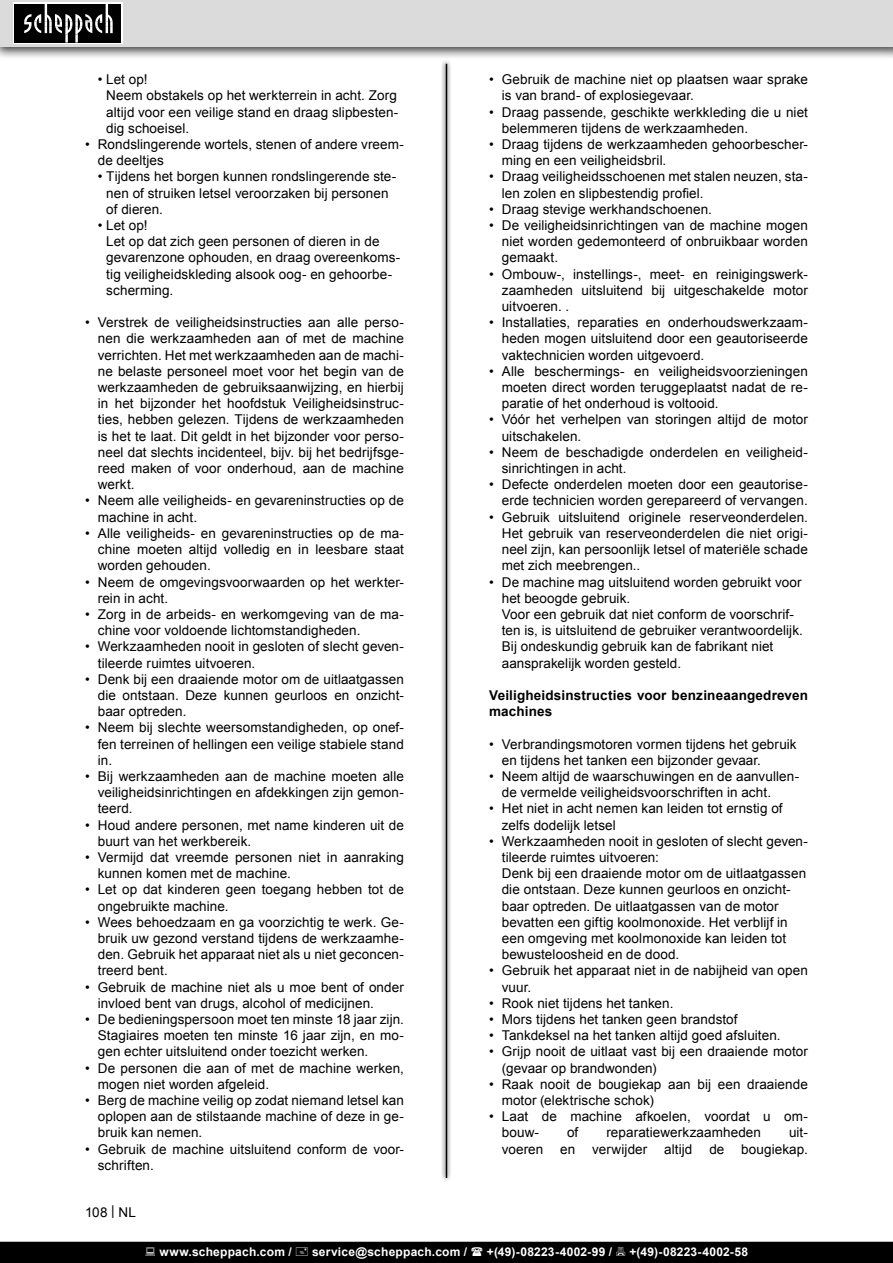
<style>
.page{position:relative;width:893px;height:1263px;background:#fff}
.page>*{position:absolute;margin:0;border:0;box-sizing:border-box;transform-origin:0 0}
.t1{font:13.5px/16.2px "Arial";letter-spacing:.005em;color:#000}
.t2{font:700 13.5px/16.2px "Arial";letter-spacing:.015em;color:#000}
.t3{font:700 12px "Arial";letter-spacing:.02em;color:#fff}
</style>
<div class="page">
<div style="left:0;top:0;width:893px;height:60px;background:#000;opacity:.75"></div>
<div style="left:0;top:0;width:893px;height:46px;background:#dbdbdb"></div>
<svg style="left:441px;top:59px;width:11px;height:1121px"></svg>
<hr style="left:446px;top:64px;width:1px;height:1114px;background:#000">
<svg style="left:13px;top:2px;width:109px;height:42px"></svg>
<div style="left:14px;top:4px;width:107px;height:38px;background:#000"></div>
<svg style="left:24px;top:4px;width:89px;height:38px"></svg>
<div style="left:0;top:1242px;width:893px;height:21px;background:#000"></div>
<p class="t1" style="left:106px;top:72px;width:294px;text-indent:-9px">• Let op!<br>Neem obstakels op het werkterrein in acht. Zorg altijd voor een veilige stand en draag slipbesten&shy;dig schoeisel.</p>
<p class="t1" style="left:98px;top:136px;width:308px;text-indent:-13px">• Rondslingerende wortels, stenen of andere vreem&shy;de deeltjes</p>
<p class="t1" style="left:106px;top:169px;width:292px;text-indent:-9px">• Tijdens het borgen kunnen rondslingerende ste&shy;nen of struiken letsel veroorzaken bij personen of dieren.</p>
<p class="t1" style="left:106px;top:217px;width:296px;text-indent:-9px">• Let op!<br>Let op dat zich geen personen of dieren in de gevarenzone ophouden, en draag overeenkoms&shy;tig veiligheidskleding alsook oog- en gehoorbe&shy;scherming.</p>
<p class="t1" style="left:98px;top:315px;width:308px;text-align:justify;text-indent:-13px">• Verstrek de veiligheidsinstructies aan alle perso&shy;nen die werkzaamheden aan of met de machine verrichten. Het met werkzaamheden aan de machi&shy;ne belaste personeel moet voor het begin van de werkzaamheden de gebruiksaanwijzing, en hierbij in het bijzonder het hoofdstuk Veiligheidsinstruc&shy;ties, hebben gelezen. Tijdens de werkzaamheden is het te laat. Dit geldt in het bijzonder voor perso&shy;neel dat slechts incidenteel, bijv. bij het bedrijfsge&shy;reed maken of voor onderhoud, aan de machine werkt.</p>
<p class="t1" style="left:98px;top:493px;width:308px;text-indent:-13px">• Neem alle veiligheids- en gevareninstructies op de machine in acht.</p>
<p class="t1" style="left:98px;top:525px;width:308px;text-align:justify;text-indent:-13px">• Alle veiligheids- en gevareninstructies op de ma&shy;chine moeten altijd volledig en in leesbare staat worden gehouden.</p>
<p class="t1" style="left:98px;top:574px;width:308px;text-indent:-13px">• Neem de omgevingsvoorwaarden op het werkter&shy;rein in acht.</p>
<p class="t1" style="left:98px;top:606px;width:308px;text-indent:-13px">• Zorg in de arbeids- en werkomgeving van de ma&shy;chine voor voldoende lichtomstandigheden.</p>
<p class="t1" style="left:98px;top:639px;width:308px;text-indent:-13px">• Werkzaamheden nooit in gesloten of slecht geven&shy;tileerde ruimtes uitvoeren.</p>
<p class="t1" style="left:98px;top:671px;width:308px;text-align:justify;text-indent:-13px">• Denk bij een draaiende motor om de uitlaatgassen die ontstaan. Deze kunnen geurloos en onzicht&shy;baar optreden.</p>
<p class="t1" style="left:98px;top:720px;width:308px;text-align:justify;text-indent:-13px">• Neem bij slechte weersomstandigheden, op onef&shy;fen terreinen of hellingen een veilige stabiele stand in.</p>
<p class="t1" style="left:98px;top:768px;width:308px;text-align:justify;text-indent:-13px">• Bij werkzaamheden aan de machine moeten alle veiligheidsinrichtingen en afdekkingen zijn gemon&shy;teerd.</p>
<p class="t1" style="left:98px;top:817px;width:308px;text-indent:-13px">• Houd andere personen, met name kinderen uit de buurt van het werkbereik.</p>
<p class="t1" style="left:98px;top:849px;width:308px;text-indent:-13px">• Vermijd dat vreemde personen niet in aanraking kunnen komen met de machine.</p>
<p class="t1" style="left:98px;top:882px;width:308px;text-indent:-13px">• Let op dat kinderen geen toegang hebben tot de ongebruikte machine.</p>
<p class="t1" style="left:98px;top:914px;width:308px;text-align:justify;text-indent:-13px">• Wees behoedzaam en ga voorzichtig te werk. Ge&shy;bruik uw gezond verstand tijdens de werkzaamhe&shy;den. Gebruik het apparaat niet als u niet geconcen&shy;treerd bent.</p>
<p class="t1" style="left:98px;top:979px;width:308px;text-indent:-13px">• Gebruik de machine niet als u moe bent of onder invloed bent van drugs, alcohol of medicijnen.</p>
<p class="t1" style="left:98px;top:1011px;width:308px;text-align:justify;text-indent:-13px">• De bedieningspersoon moet ten minste 18 jaar zijn.<br>Stagiaires moeten ten minste 16 jaar zijn, en mo&shy;gen echter uitsluitend onder toezicht werken.</p>
<p class="t1" style="left:98px;top:1060px;width:308px;text-indent:-13px">• De personen die aan of met de machine werken, mogen niet worden afgeleid.</p>
<p class="t1" style="left:98px;top:1092px;width:308px;text-align:justify;text-indent:-13px">• Berg de machine veilig op zodat niemand letsel kan oplopen aan de stilstaande machine of deze in ge&shy;bruik kan nemen.</p>
<p class="t1" style="left:98px;top:1141px;width:308px;text-indent:-13px">• Gebruik de machine uitsluitend conform de voor&shy;schriften.</p>
<p class="t1" style="left:85px;top:1204px;width:53px">108 | NL</p>
<p class="t1" style="left:502px;top:72px;width:308px;text-indent:-13px">• Gebruik de machine niet op plaatsen waar sprake is van brand- of explosiegevaar.</p>
<p class="t1" style="left:502px;top:104px;width:308px;text-indent:-13px">• Draag passende, geschikte werkkleding die u niet belemmeren tijdens de werkzaamheden.</p>
<p class="t1" style="left:502px;top:136px;width:308px;text-indent:-13px">• Draag tijdens de werkzaamheden gehoorbescher&shy;ming en een veiligheidsbril.</p>
<p class="t1" style="left:502px;top:169px;width:308px;text-indent:-13px">• Draag veiligheidsschoenen met stalen neuzen, sta&shy;len zolen en slipbestendig profiel.</p>
<p class="t1" style="left:489px;top:201px;width:224px">• Draag stevige werkhandschoenen.</p>
<p class="t1" style="left:502px;top:217px;width:308px;text-align:justify;text-indent:-13px">• De veiligheidsinrichtingen van de machine mogen niet worden gedemonteerd of onbruikbaar worden gemaakt.</p>
<p class="t1" style="left:502px;top:266px;width:308px;text-align:justify;text-indent:-13px">• Ombouw-, instellings-, meet- en reinigingswerk&shy;zaamheden uitsluitend bij uitgeschakelde motor uitvoeren. .</p>
<p class="t1" style="left:502px;top:315px;width:308px;text-align:justify;text-indent:-13px">• Installaties, reparaties en onderhoudswerkzaam&shy;heden mogen uitsluitend door een geautoriseerde vaktechnicien worden uitgevoerd.</p>
<p class="t1" style="left:502px;top:363px;width:308px;text-align:justify;text-indent:-13px">• Alle beschermings- en veiligheidsvoorzieningen moeten direct worden teruggeplaatst nadat de re&shy;paratie of het onderhoud is voltooid.</p>
<p class="t1" style="left:502px;top:412px;width:308px;text-indent:-13px">• Vóór het verhelpen van storingen altijd de motor uitschakelen.</p>
<p class="t1" style="left:502px;top:444px;width:308px;text-indent:-13px">• Neem de beschadigde onderdelen en veiligheid&shy;sinrichtingen in acht.</p>
<p class="t1" style="left:489px;top:477px;width:320px;text-align:right">• Defecte onderdelen moeten door een geautorise&shy;erde technicien worden gerepareerd of vervangen.</p>
<p class="t1" style="left:502px;top:509px;width:308px;text-align:justify;text-indent:-13px">• Gebruik uitsluitend originele reserveonderdelen.<br>Het gebruik van reserveonderdelen die niet origi&shy;neel zijn, kan persoonlijk letsel of materiële schade met zich meebrengen..</p>
<p class="t1" style="left:502px;top:574px;width:303px;text-indent:-13px">• De machine mag uitsluitend worden gebruikt voor het beoogde gebruik.<br>Voor een gebruik dat niet conform de voorschrif&shy;ten is, is uitsluitend de gebruiker verantwoordelijk.<br>Bij ondeskundig gebruik kan de fabrikant niet aansprakelijk worden gesteld.</p>
<p class="t2" style="left:489px;top:687px;width:320px">Veiligheidsinstructies voor benzineaangedreven machines</p>
<p class="t1" style="left:502px;top:736px;width:296px;text-indent:-13px">• Verbrandingsmotoren vormen tijdens het gebruik en tijdens het tanken een bijzonder gevaar.</p>
<p class="t1" style="left:502px;top:768px;width:299px;text-indent:-13px">• Neem altijd de waarschuwingen en de aanvullen&shy;de vermelde veiligheidsvoorschriften in acht.</p>
<p class="t1" style="left:502px;top:801px;width:282px;text-indent:-13px">• Het niet in acht nemen kan leiden tot ernstig of zelfs dodelijk letsel</p>
<p class="t1" style="left:502px;top:833px;width:308px;text-indent:-13px">• Werkzaamheden nooit in gesloten of slecht geven&shy;tileerde ruimtes uitvoeren:<br>Denk bij een draaiende motor om de uitlaatgassen die ontstaan. Deze kunnen geurloos en onzicht&shy;baar optreden. De uitlaatgassen van de motor bevatten een giftig koolmonoxide. Het verblijf in een omgeving met koolmonoxide kan leiden tot bewusteloosheid en de dood.</p>
<p class="t1" style="left:502px;top:963px;width:308px;text-indent:-13px">• Gebruik het apparaat niet in de nabijheid van open vuur.</p>
<p class="t1" style="left:489px;top:995px;width:186px">• Rook niet tijdens het tanken.</p>
<p class="t1" style="left:489px;top:1011px;width:250px">• Mors tijdens het tanken geen brandstof</p>
<p class="t1" style="left:489px;top:1027px;width:293px">• Tankdeksel na het tanken altijd goed afsluiten.</p>
<p class="t1" style="left:502px;top:1044px;width:308px;text-indent:-13px">• Grijp nooit de uitlaat vast bij een draaiende motor (gevaar op brandwonden)</p>
<p class="t1" style="left:502px;top:1076px;width:308px;text-indent:-13px">• Raak nooit de bougiekap aan bij een draaiende motor (elektrische schok)</p>
<p class="t1" style="left:502px;top:1108px;width:308px;text-indent:-13px">• Laat de machine afkoelen, voordat u om&shy;bouw-</p>
<p class="t1" style="left:567px;top:1125px;width:13px">of</p>
<p class="t1" style="left:606px;top:1125px;width:156px">reparatiewerkzaamheden</p>
<p class="t1" style="left:502px;top:1125px;width:308px;text-align:right">uit-<br>voeren en verwijder altijd de bougiekap.</p>
<p class="t3" style="left:159px;top:1244px;width:134px">www.scheppach.com /</p>
<p class="t3" style="left:312px;top:1244px;width:157px">service@scheppach.com /</p>
<p class="t3" style="left:487px;top:1244px;width:127px">+(49)-08223-4002-99 /</p>
<p class="t3" style="left:629px;top:1244px;width:120px">+(49)-08223-4002-58</p>
</div>
